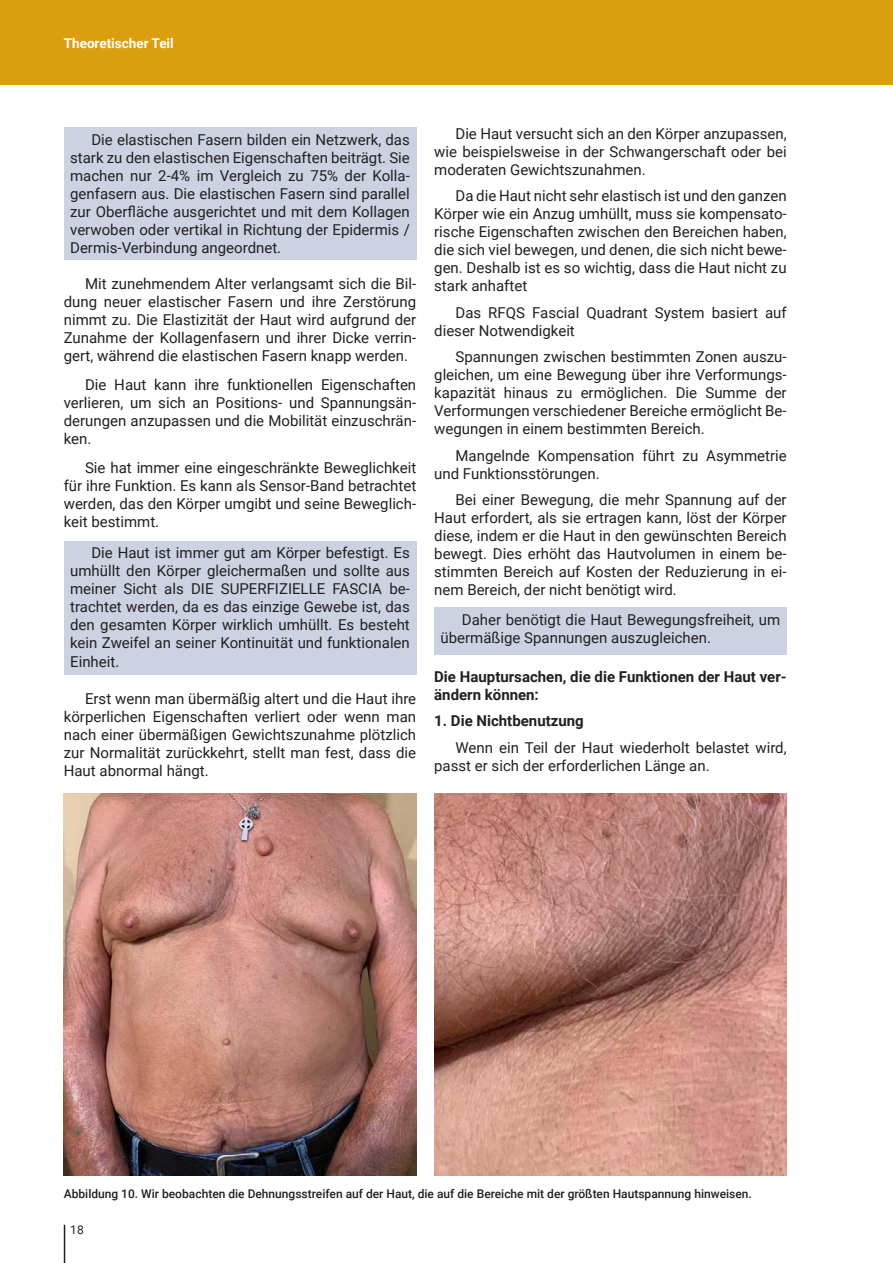
<style>
.page{position:relative;width:893px;height:1263px;background:#fff}
.page>*{position:absolute;margin:0;border:0;box-sizing:border-box;transform-origin:0 0}
.Texto_base{font:15px/18px "Roboto";color:#231f20;text-align:justify}
.Titulillo_negrita{font:700 15px/18px "Roboto";color:#231f20}
.t1{font:700 13.5px "Roboto";color:#fff}
.Pie_de_foto{font:500 12px "Roboto";color:#231f20}
.t2{font:12px "Roboto";color:#231f20}
</style>
<div class="page">
<div style="left:0;top:0;width:893px;height:85px;background:#da9f0f"></div>
<hr style="left:64px;top:1225px;width:1px;height:38px;background:#231f20">
<div style="left:64px;top:128px;width:352px;height:132px;background:#ccd2e2"></div>
<div style="left:64px;top:541px;width:352px;height:133px;background:#ccd2e2"></div>
<div style="left:434px;top:607px;width:353px;height:47px;background:#ccd2e2"></div>
<img style="left:64px;top:794px;width:352px;height:382px">
<img style="left:434px;top:794px;width:353px;height:382px">
<p class="t1" style="left:64px;top:34px;width:112px">Theoretischer Teil</p>
<p class="Texto_base" style="left:70px;top:130px;width:341px;text-indent:21px">Die elastischen Fasern bilden ein Netzwerk, das stark zu den elastischen Eigenschaften beiträgt. Sie machen nur 2-4% im Vergleich zu 75% der Kolla&shy;genfasern aus. Die elastischen Fasern sind parallel zur Oberfläche ausgerichtet und mit dem Kollagen verwoben oder vertikal in Richtung der Epidermis / Dermis-Verbindung angeordnet.</p>
<p class="Texto_base" style="left:64px;top:274px;width:354px;text-indent:21px">Mit zunehmendem Alter verlangsamt sich die Bil&shy;dung neuer elastischer Fasern und ihre Zerstörung nimmt zu. Die Elastizität der Haut wird aufgrund der Zunahme der Kollagenfasern und ihrer Dicke verrin&shy;gert, während die elastischen Fasern knapp werden.</p>
<p class="Texto_base" style="left:64px;top:375px;width:354px;text-indent:21px">Die Haut kann ihre funktionellen Eigenschaften verlieren, um sich an Positions- und Spannungsän&shy;derungen anzupassen und die Mobilität einzuschrän&shy;ken.</p>
<p class="Texto_base" style="left:64px;top:458px;width:354px;text-indent:21px">Sie hat immer eine eingeschränkte Beweglichkeit für ihre Funktion. Es kann als Sensor-Band betrachtet werden, das den Körper umgibt und seine Beweglich&shy;keit bestimmt.</p>
<p class="Texto_base" style="left:70px;top:544px;width:341px;text-indent:21px">Die Haut ist immer gut am Körper befestigt. Es umhüllt den Körper gleichermaßen und sollte aus meiner Sicht als DIE SUPERFIZIELLE FASCIA be&shy;trachtet werden, da es das einzige Gewebe ist, das den gesamten Körper wirklich umhüllt. Es besteht kein Zweifel an seiner Kontinuität und funktionalen Einheit.</p>
<p class="Texto_base" style="left:64px;top:689px;width:354px;text-indent:21px">Erst wenn man übermäßig altert und die Haut ihre körperlichen Eigenschaften verliert oder wenn man nach einer übermäßigen Gewichtszunahme plötzlich zur Normalität zurückkehrt, stellt man fest, dass die Haut abnormal hängt.</p>
<p class="Texto_base" style="left:434px;top:124px;width:354px;text-indent:21px">Die Haut versucht sich an den Körper anzupassen, wie beispielsweise in der Schwangerschaft oder bei moderaten Gewichtszunahmen.</p>
<p class="Texto_base" style="left:434px;top:186px;width:354px;text-indent:21px">Da die Haut nicht sehr elastisch ist und den ganzen Körper wie ein Anzug umhüllt, muss sie kompensato&shy;rische Eigenschaften zwischen den Bereichen haben, die sich viel bewegen, und denen, die sich nicht bewe&shy;gen. Deshalb ist es so wichtig, dass die Haut nicht zu stark anhaftet</p>
<p class="Texto_base" style="left:434px;top:303px;width:354px;text-indent:21px">Das RFQS Fascial Quadrant System basiert auf dieser Notwendigkeit</p>
<p class="Texto_base" style="left:434px;top:347px;width:354px;text-indent:21px">Spannungen zwischen bestimmten Zonen auszu&shy;gleichen, um eine Bewegung über ihre Verformungs&shy;kapazität hinaus zu ermöglichen. Die Summe der Verformungen verschiedener Bereiche ermöglicht Be&shy;wegungen in einem bestimmten Bereich.</p>
<p class="Texto_base" style="left:434px;top:446px;width:354px;text-indent:21px">Mangelnde Kompensation führt zu Asymmetrie und Funktionsstörungen.</p>
<p class="Texto_base" style="left:434px;top:490px;width:354px;text-indent:21px">Bei einer Bewegung, die mehr Spannung auf der Haut erfordert, als sie ertragen kann, löst der Körper diese, indem er die Haut in den gewünschten Bereich bewegt. Dies erhöht das Hautvolumen in einem be&shy;stimmten Bereich auf Kosten der Reduzierung in ei&shy;nem Bereich, der nicht benötigt wird.</p>
<p class="Texto_base" style="left:441px;top:610px;width:341px;text-indent:21px">Daher benötigt die Haut Bewegungsfreiheit, um übermäßige Spannungen auszugleichen.</p>
<p class="Titulillo_negrita" style="left:434px;top:667px;width:354px">Die Hauptursachen, die die Funktionen der Haut ver&shy;ändern können:</p>
<p class="Titulillo_negrita" style="left:434px;top:711px;width:151px">1. Die Nichtbenutzung</p>
<p class="Texto_base" style="left:434px;top:738px;width:354px;text-indent:21px">Wenn ein Teil der Haut wiederholt belastet wird, passt er sich der erforderlichen Länge an.</p>
<p class="Pie_de_foto" style="left:64px;top:1185px;width:689px">Abbildung 10. Wir beobachten die Dehnungsstreifen auf der Haut, die auf die Bereiche mit der größten Hautspannung hinweisen.</p>
<p class="t2" style="left:70px;top:1221px;width:15px">18</p>
</div>
